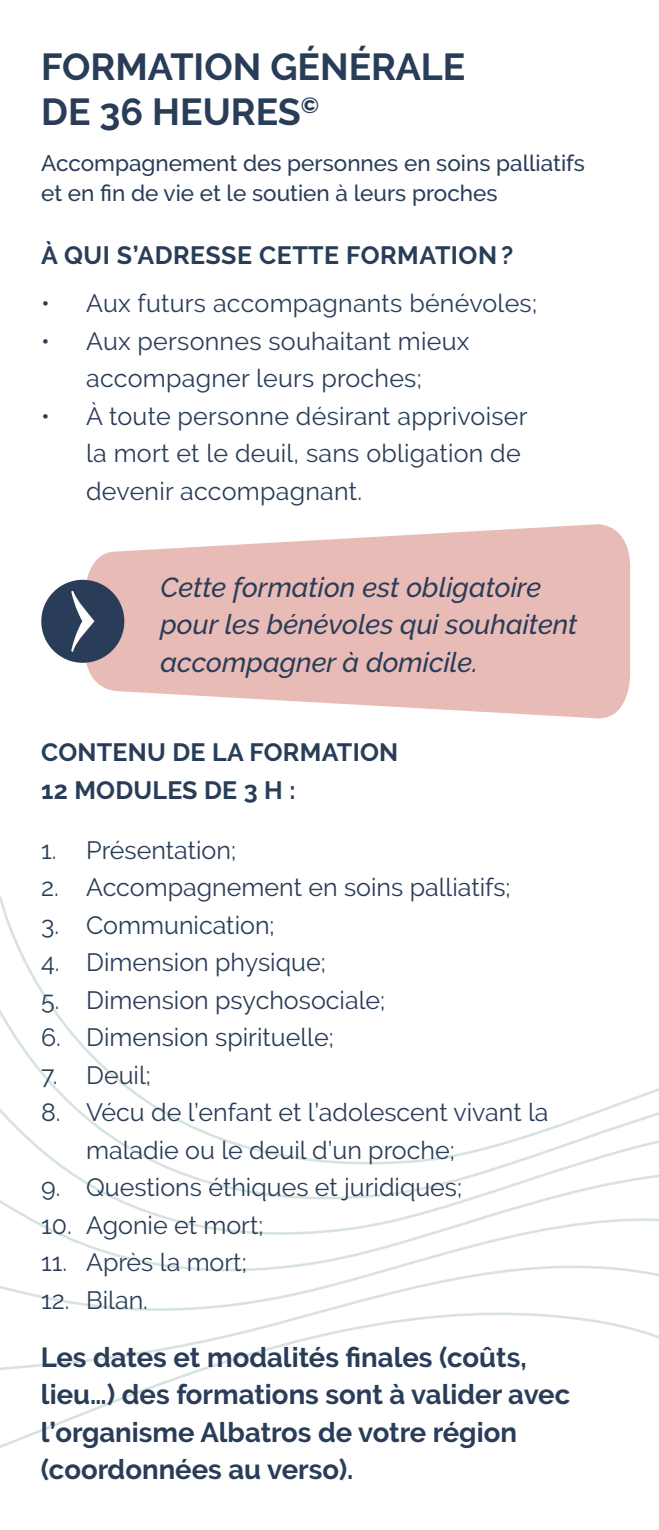
<style>
.page{position:relative;width:659px;height:1530px;background:#fff}
.page>*{position:absolute;margin:0;border:0;box-sizing:border-box;transform-origin:0 0}
.t1{font:700 37.5px/45px "Raleway";color:#293d58}
.t2{font:700 27.5px/37.5px "Raleway";color:#293d58}
.t3{font:italic 500 27.5px/37.5px "Raleway";color:#293d58}
.t4{font:25px/37.5px "Raleway";color:#293d58}
.t5{font:700 25px/37.5px "Raleway";letter-spacing:.01em;color:#293d58}
.t6{font:500 22.5px/30px "Raleway";color:#293d58}
</style>
<div class="page">
<svg style="left:0;top:896px;width:659px;height:552px"></svg>
<svg style="left:85px;top:524px;width:545px;height:194px;fill:#e9bbb6"></svg>
<div style="left:41px;top:580px;width:83px;height:83px;background:#293d58;border-radius:50%"></div>
<svg style="left:71px;top:591px;width:23px;height:61px"></svg>
<h1 class="t1" style="left:41px;top:45px;width:426px">FORMATION GÉNÉRALE<br>DE 36 HEURES<sup>©</sup></h1>
<p class="t6" style="left:41px;top:148px;width:545px">Accompagnement des personnes en soins palliatifs et en fin de vie et le soutien à leurs proches</p>
<p class="t5" style="left:41px;top:236px;width:474px">À QUI S’ADRESSE CETTE FORMATION ?</p>
<p class="t4" style="left:41px;top:285px;width:497px">• Aux futurs accompagnants bénévoles;</p>
<p class="t4" style="left:41px;top:322px;width:430px;text-align:center">• Aux personnes souhaitant mieux accompagner leurs proches;</p>
<p class="t4" style="left:86px;top:397px;width:443px;text-indent:-45px">• À toute personne désirant apprivoiser la mort et le deuil, sans obligation de devenir accompagnant.</p>
<p class="t3" style="left:160px;top:568px;width:419px">Cette formation est obligatoire pour les bénévoles qui souhaitent accompagner à domicile.</p>
<p class="t5" style="left:41px;top:734px;width:359px">CONTENU DE LA FORMATION<br>12 MODULES DE 3 H :</p>
<p class="t4" style="left:41px;top:831px;width:196px">1. Présentation;</p>
<p class="t4" style="left:41px;top:869px;width:471px">2. Accompagnement en soins palliatifs;</p>
<p class="t4" style="left:41px;top:906px;width:235px">3. Communication;</p>
<p class="t4" style="left:41px;top:944px;width:286px">4. Dimension physique;</p>
<p class="t4" style="left:41px;top:981px;width:346px">5. Dimension psychosociale;</p>
<p class="t4" style="left:41px;top:1019px;width:294px">6. Dimension spirituelle;</p>
<p class="t4" style="left:41px;top:1056px;width:111px">7. Deuil;</p>
<p class="t4" style="left:86px;top:1094px;width:464px;text-indent:-45px">8. Vécu de l’enfant et l’adolescent vivant la maladie ou le deuil d’un proche;</p>
<p class="t4" style="left:41px;top:1169px;width:422px">9. Questions éthiques et juridiques;</p>
<p class="t4" style="left:41px;top:1206px;width:224px">10. Agonie et mort;</p>
<p class="t4" style="left:41px;top:1244px;width:207px">11. Après la mort;</p>
<p class="t4" style="left:41px;top:1281px;width:108px">12. Bilan.</p>
<p class="t2" style="left:41px;top:1338px;width:531px">Les dates et modalités finales (coûts, lieu…) des formations sont à valider avec l’organisme Albatros de votre région (coordonnées au verso).</p>
</div>
